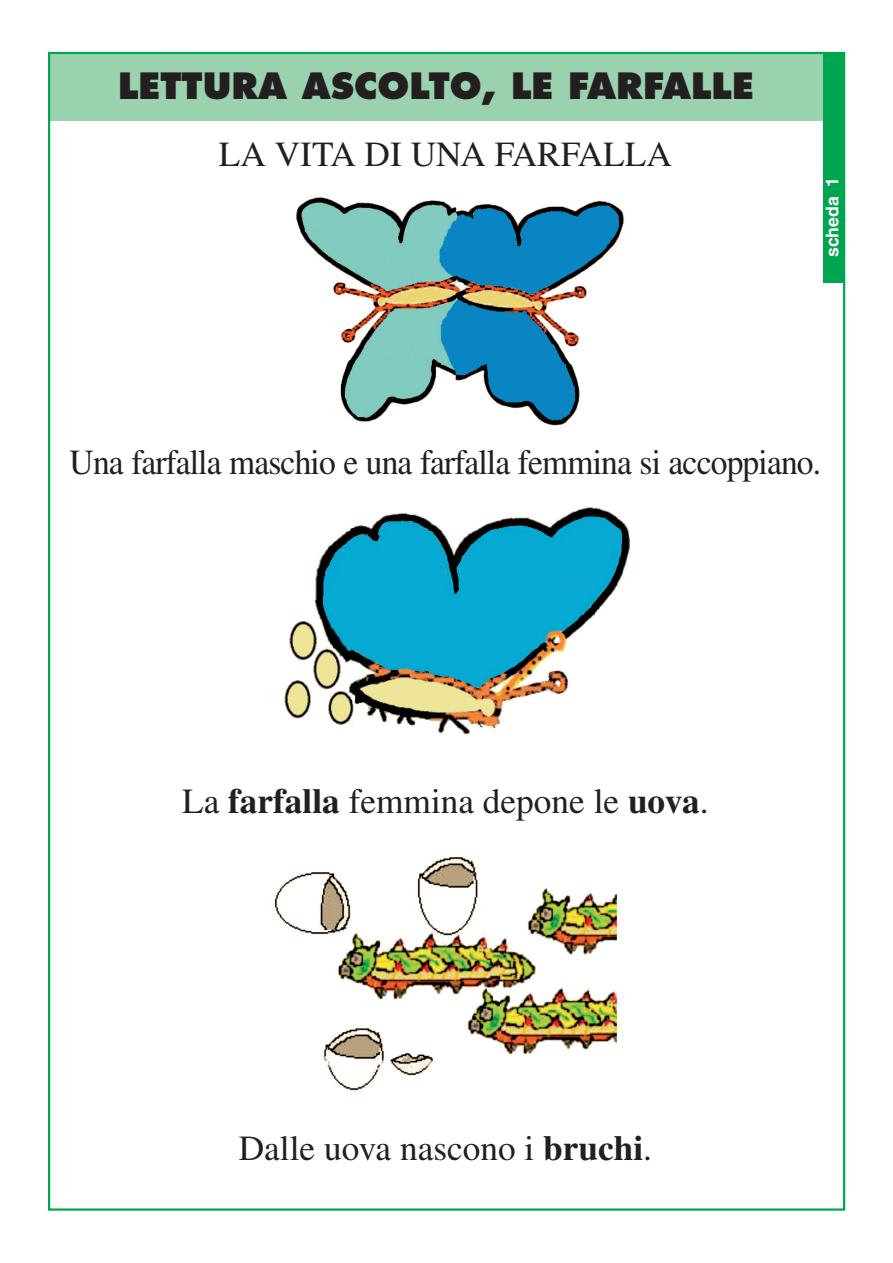
<style>
.page{position:relative;width:893px;height:1263px;background:#fff}
.page>*{position:absolute;margin:0;border:0;box-sizing:border-box;transform-origin:0 0}
.t1{font:35.25px "Times";color:#231f20}
.t2{font:35.25px "Times";letter-spacing:-.025em;color:#231f20;scale:.95 1}
.t3{font:800 35.25px "Futura";color:#231f20}
.t4{font:700 17.7px "Helvetica";color:#fff}
.s1{font-weight:700}
</style>
<div class="page">
<div style="left:49px;top:53px;width:795px;height:68px;background:#9ad2ae"></div>
<div style="left:823px;top:53px;width:21px;height:230px;background:#00a54f"></div>
<img style="left:296px;top:197px;width:328px;height:229px">
<img style="left:284px;top:507px;width:346px;height:228px">
<img style="left:274px;top:857px;width:343px;height:234px">
<p class="t3" style="left:118px;top:70px;width:637px">LETTURA ASCOLTO, LE FARFALLE</p>
<p class="t1" style="left:219px;top:141px;width:454px">LA VITA DI UNA FARFALLA</p>
<p class="t4" style="left:826px;top:257px;width:82px;rotate:-90deg">scheda 1</p>
<p class="t2" style="left:70px;top:449px;width:793px">Una farfalla maschio e una farfalla femmina si accoppiano.</p>
<p class="t1" style="left:182px;top:789px;width:528px">La <span class="s1">farfalla</span> femmina depone le <span class="s1">uova</span>.</p>
<p class="t1" style="left:239px;top:1135px;width:415px">Dalle uova nascono i <span class="s1">bruchi</span>.</p>
</div>
